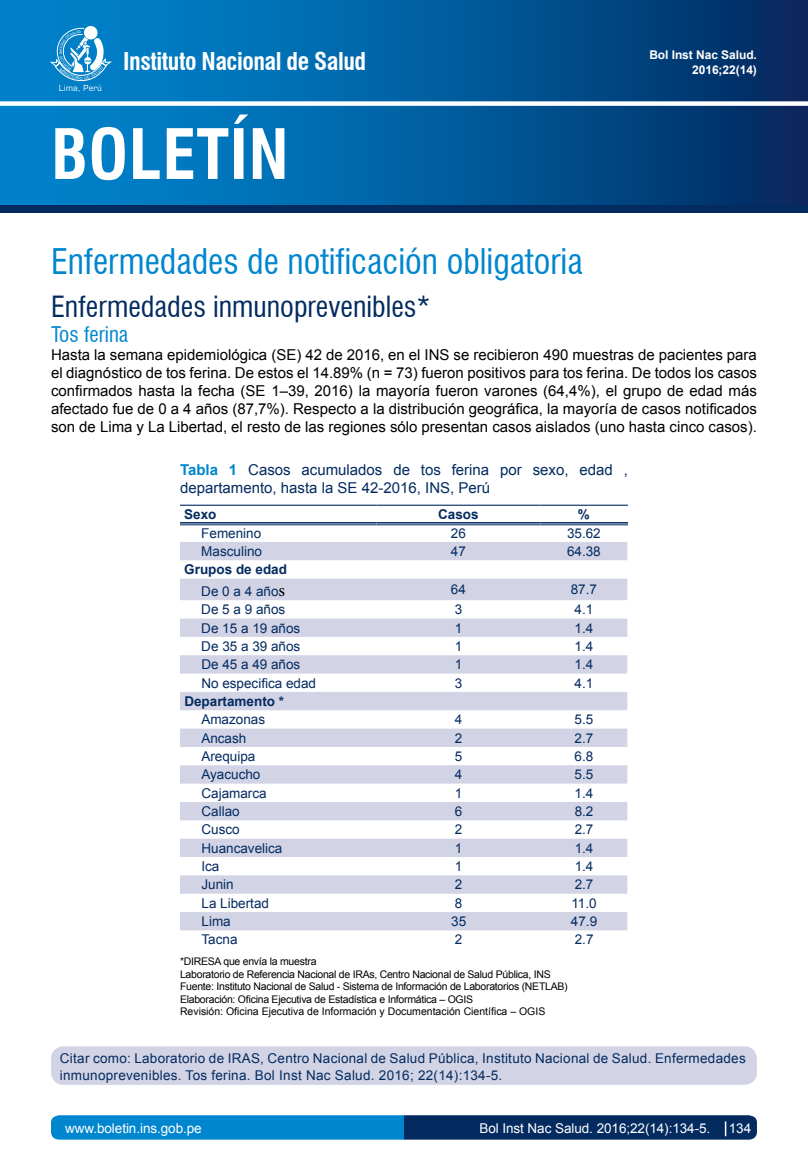
<style>
.page{position:relative;width:808px;height:1170px;background:#fff}
.page>*{position:absolute;margin:0;border:0;box-sizing:border-box;transform-origin:0 0}
.t1{font:700 condensed 67.5px "Swiss 721 BT";letter-spacing:.01em;color:#fff}
.t2{font:condensed 34.5px "Swiss 721 BT";color:#0086ce}
.t3{font:condensed 28.5px "Swiss 721 BT";color:#042b60}
.t4{font:700 condensed 24px "Swiss 721 BT";letter-spacing:-.02em;color:#fff}
.t5{font:condensed 21px "Swiss 721 BT";color:#0086ce}
.t6{font:15px/18px "Arial";color:#000;text-align:justify}
.t7{font:15px/18px "Arial";color:#042b60}
.t8{font:13.5px "Arial";color:#042b60}
.t9{font:13.5px/16.2px "Arial";letter-spacing:.02em;color:#042b60}
.t10{font:13.5px "Arial";letter-spacing:-.005em;color:#fff}
.t11{font:700 13.5px/21.6px "Arial";color:#042b60;text-align:right}
.t12{font:700 12px/14.4px "Arial";letter-spacing:-.005em;color:#fff;text-align:right}
.t13{font:10.5px/12.6px "Arial";letter-spacing:-.025em;color:#000}
.t14{font:8.25px "Square 721 BT";color:#fff}
.s1{font-weight:700;color:#0086ce}
.s2{font-weight:400}
.s3{font-family:"Minion Pro";font-weight:400;font-size:18px;color:#000}
</style>
<div class="page">
<div style="left:0;top:0;width:808px;height:205px;background:linear-gradient(to right,#008dd8,#032e65)"></div>
<div style="left:0;top:205px;width:808px;height:8px;background:#042b60"></div>
<div style="left:0;top:101px;width:808px;height:5px;background:#fff"></div>
<svg style="left:51px;top:1115px;width:706px;height:24px;background:#055b98"></svg>
<div style="left:51px;top:1046px;width:706px;height:38px;background:#d2d4e5;border-radius:13px"></div>
<svg style="left:180px;top:542px;width:447px;height:388px;fill:#d2d4e5"></svg>
<hr style="left:180px;top:504px;width:196px;height:1px;background:#042b60">
<hr style="left:376px;top:504px;width:164px;height:1px;background:#042b60">
<hr style="left:540px;top:504px;width:88px;height:1px;background:#042b60">
<hr style="left:180px;top:522px;width:196px;height:1px;background:#042b60">
<hr style="left:180px;top:524px;width:196px;height:1px;background:#042b60">
<hr style="left:376px;top:522px;width:164px;height:1px;background:#042b60">
<hr style="left:376px;top:524px;width:164px;height:1px;background:#042b60">
<hr style="left:540px;top:522px;width:88px;height:1px;background:#042b60">
<hr style="left:540px;top:524px;width:88px;height:1px;background:#042b60">
<svg style="left:50px;top:26px;width:62px;height:55px"></svg>
<p class="t14" style="left:59px;top:83px;width:45px">Lima, Perú</p>
<h3 class="t4" style="left:123px;top:47px;width:244px">Instituto Nacional de Salud</h3>
<h1 class="t1" style="left:51px;top:114px;width:239px">BOLETÍN</h1>
<p class="t12" style="left:649px;top:48px;width:109px">Bol Inst Nac Salud.<br>2016;22(14)</p>
<h2 class="t2" style="left:51px;top:241px;width:533px">Enfermedades de notificación obligatoria</h2>
<h3 class="t3" style="left:51px;top:289px;width:381px">Enfermedades inmunoprevenibles*</h3>
<h3 class="t5" style="left:51px;top:322px;width:79px">Tos ferina</h3>
<p class="t6" style="left:51px;top:346px;width:707px">Hasta la semana epidemiológica (SE) 42 de 2016, en el INS se recibieron 490 muestras de pacientes para el diagnóstico de tos ferina. De estos el 14.89% (n = 73) fueron positivos para tos ferina. De todos los casos confirmados hasta la fecha (SE 1–39, 2016) la mayoría fueron varones (64,4%), el grupo de edad más afectado fue de 0 a 4 años (87,7%). Respecto a la distribución geográfica, la mayoría de casos notificados son de Lima y La Libertad, el resto de las regiones sólo presentan casos aislados (uno hasta cinco casos).</p>
<p class="t7" style="left:180px;top:461px;width:449px"><span class="s1">Tabla 1</span> Casos acumulados de tos ferina por sexo, edad , departamento, hasta la SE 42-2016, INS, Perú</p>
<p class="t11" style="left:184px;top:504px;width:34px">Sexo</p>
<p class="t11" style="left:438px;top:504px;width:42px">Casos</p>
<p class="t11" style="left:578px;top:504px;width:14px">%</p>
<p class="t8" style="left:201px;top:524px;width:62px">Femenino</p>
<p class="t8" style="left:451px;top:524px;width:17px">26</p>
<p class="t8" style="left:567px;top:524px;width:35px">35.62</p>
<p class="t8" style="left:201px;top:542px;width:62px">Masculino</p>
<p class="t8" style="left:451px;top:542px;width:17px">47</p>
<p class="t8" style="left:567px;top:542px;width:35px">64.38</p>
<p class="t11" style="left:184px;top:559px;width:104px">Grupos de edad<br><span class="s2">De 0 a 4 año</span><span class="s3">s</span></p>
<p class="t8" style="left:451px;top:580px;width:17px">64</p>
<p class="t8" style="left:571px;top:580px;width:28px">87.7</p>
<p class="t8" style="left:201px;top:600px;width:86px">De 5 a 9 años</p>
<p class="t8" style="left:455px;top:600px;width:9px">3</p>
<p class="t8" style="left:574px;top:600px;width:20px">4.1</p>
<p class="t8" style="left:201px;top:619px;width:101px">De 15 a 19 años</p>
<p class="t8" style="left:455px;top:619px;width:9px">1</p>
<p class="t8" style="left:574px;top:619px;width:20px">1.4</p>
<p class="t8" style="left:201px;top:637px;width:101px">De 35 a 39 años</p>
<p class="t8" style="left:455px;top:637px;width:9px">1</p>
<p class="t8" style="left:574px;top:637px;width:20px">1.4</p>
<p class="t8" style="left:201px;top:655px;width:101px">De 45 a 49 años</p>
<p class="t8" style="left:455px;top:655px;width:9px">1</p>
<p class="t8" style="left:574px;top:655px;width:20px">1.4</p>
<p class="t8" style="left:201px;top:674px;width:116px">No especifica edad</p>
<p class="t8" style="left:455px;top:674px;width:9px">3</p>
<p class="t8" style="left:575px;top:674px;width:20px">4.1</p>
<p class="t11" style="left:184px;top:690px;width:101px">Departamento *</p>
<p class="t8" style="left:201px;top:710px;width:65px">Amazonas</p>
<p class="t8" style="left:455px;top:710px;width:9px">4</p>
<p class="t8" style="left:575px;top:710px;width:20px">5.5</p>
<p class="t8" style="left:201px;top:729px;width:47px">Ancash</p>
<p class="t8" style="left:455px;top:729px;width:9px">2</p>
<p class="t8" style="left:575px;top:729px;width:20px">2.7</p>
<p class="t8" style="left:201px;top:747px;width:56px">Arequipa</p>
<p class="t8" style="left:455px;top:747px;width:9px">5</p>
<p class="t8" style="left:575px;top:747px;width:20px">6.8</p>
<p class="t8" style="left:201px;top:765px;width:61px">Ayacucho</p>
<p class="t8" style="left:455px;top:765px;width:9px">4</p>
<p class="t8" style="left:575px;top:765px;width:20px">5.5</p>
<p class="t8" style="left:201px;top:784px;width:67px">Cajamarca</p>
<p class="t8" style="left:455px;top:784px;width:9px">1</p>
<p class="t8" style="left:575px;top:784px;width:20px">1.4</p>
<p class="t8" style="left:201px;top:802px;width:40px">Callao</p>
<p class="t8" style="left:455px;top:802px;width:9px">6</p>
<p class="t8" style="left:575px;top:802px;width:20px">8.2</p>
<p class="t8" style="left:201px;top:820px;width:40px">Cusco</p>
<p class="t8" style="left:455px;top:820px;width:9px">2</p>
<p class="t8" style="left:575px;top:820px;width:20px">2.7</p>
<p class="t8" style="left:201px;top:839px;width:83px">Huancavelica</p>
<p class="t8" style="left:455px;top:839px;width:9px">1</p>
<p class="t8" style="left:575px;top:839px;width:20px">1.4</p>
<p class="t8" style="left:201px;top:857px;width:20px">Ica</p>
<p class="t8" style="left:455px;top:857px;width:9px">1</p>
<p class="t8" style="left:575px;top:857px;width:20px">1.4</p>
<p class="t8" style="left:201px;top:875px;width:34px">Junin</p>
<p class="t8" style="left:455px;top:875px;width:9px">2</p>
<p class="t8" style="left:575px;top:875px;width:20px">2.7</p>
<p class="t8" style="left:201px;top:894px;width:69px">La Libertad</p>
<p class="t8" style="left:455px;top:894px;width:9px">8</p>
<p class="t8" style="left:571px;top:894px;width:27px">11.0</p>
<p class="t8" style="left:201px;top:912px;width:31px">Lima</p>
<p class="t8" style="left:451px;top:912px;width:17px">35</p>
<p class="t8" style="left:571px;top:912px;width:28px">47.9</p>
<p class="t8" style="left:201px;top:930px;width:38px">Tacna</p>
<p class="t8" style="left:455px;top:930px;width:9px">2</p>
<p class="t8" style="left:575px;top:930px;width:20px">2.7</p>
<p class="t13" style="left:180px;top:954px;width:389px">*DIRESA que envía la muestra<br>Laboratorio de Referencia Nacional de IRAs, Centro Nacional de Salud Pública, INS Fuente: Instituto Nacional de Salud - Sistema de Información de Laboratorios (NETLAB)<br>Elaboración: Oficina Ejecutiva de Estadística e Informática – OGIS<br>Revisión: Oficina Ejecutiva de Información y Documentación Científica – OGIS</p>
<p class="t9" style="left:60px;top:1050px;width:687px">Citar como: Laboratorio de IRAS, Centro Nacional de Salud Pública, Instituto Nacional de Salud. Enfermedades inmunoprevenibles. Tos ferina. Bol Inst Nac Salud. 2016; 22(14):134-5.</p>
<p class="t10" style="left:65px;top:1119px;width:138px">www.boletin.ins.gob.pe</p>
<p class="t10" style="left:479px;top:1119px;width:232px">Bol Inst Nac Salud. 2016;22(14):134-5.</p>
<p class="t10" style="left:729px;top:1119px;width:24px">134</p>
</div>
